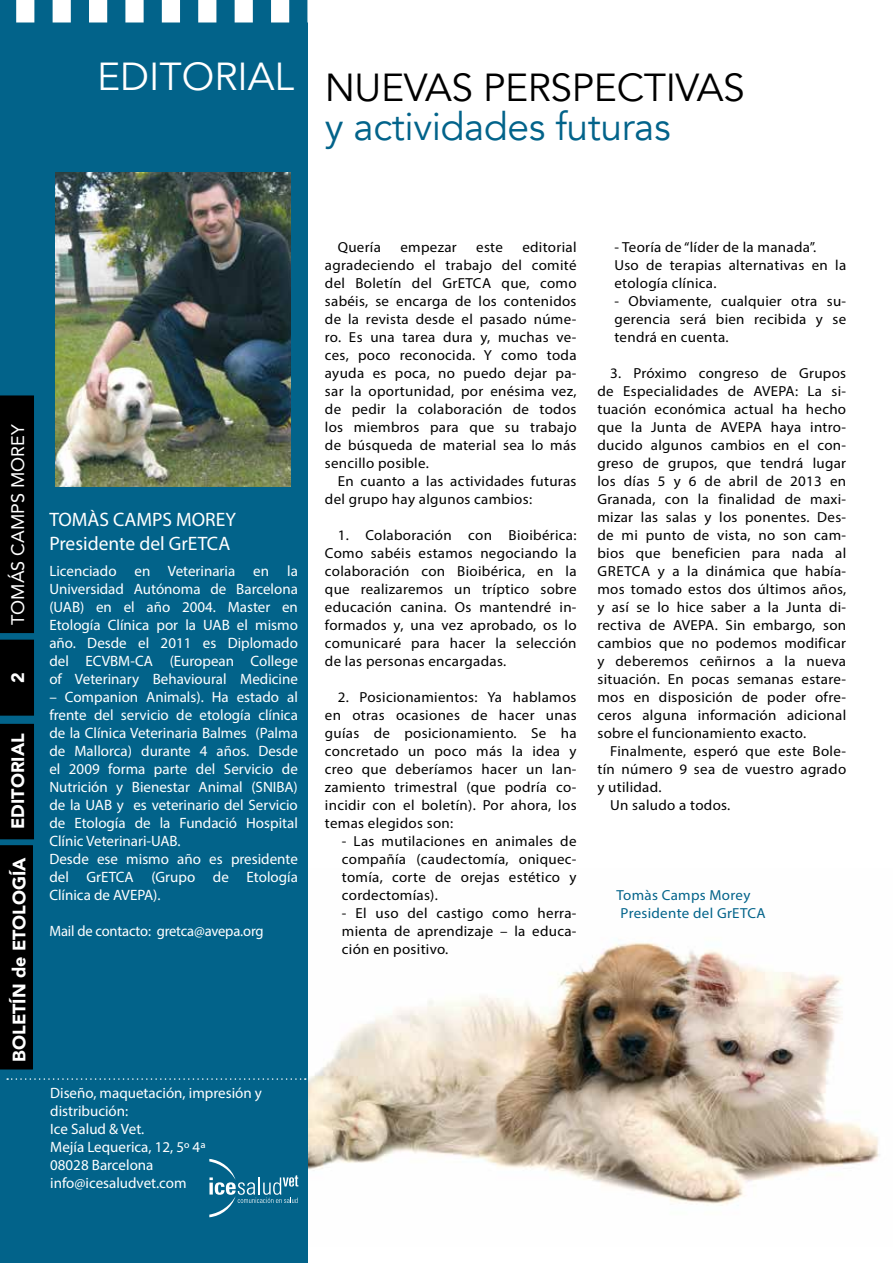
<style>
.page{position:relative;width:893px;height:1263px;background:#fff}
.page>*{position:absolute;margin:0;border:0;box-sizing:border-box;transform-origin:0 0}
.t1{font:39px "Avenir";letter-spacing:-.01em;color:#02638a}
.t2{font:39px "Avenir";color:#fff}
.t3{font:39px "Avenir";color:#000}
.t4{font:19.5px/24px "Myriad Pro";color:#fff}
.t5{font:900 18px "Avenir";color:#fff}
.t6{font:18px "Avenir";color:#fff}
.t7{font:15px/18px "Myriad Pro";color:#fff}
.t8{font:14.55px/18px "Myriad Pro";letter-spacing:.02em;color:#000;text-align:justify}
.t9{font:14.55px/18px "Myriad Pro";letter-spacing:.02em;color:#02638a}
.s1{color:#000}
</style>
<div class="page">
<img style="left:308px;top:942px;width:572px;height:264px">
<div style="left:0;top:0;width:308px;height:1263px;background:#02638a"></div>
<svg style="left:7px;top:1078px;width:299px;height:2px"></svg>
<svg style="left:16px;top:0;width:292px;height:23px"></svg>
<svg style="left:209px;top:1159px;width:89px;height:58px"></svg>
<div style="left:0;top:724px;width:34px;height:115px;background:#000"></div>
<div style="left:0;top:640px;width:34px;height:76px;background:#000"></div>
<div style="left:0;top:395px;width:34px;height:238px;background:#000"></div>
<div style="left:0;top:845px;width:33px;height:224px;background:#000"></div>
<img style="left:55px;top:173px;width:235px;height:313px">
<h1 class="t2" style="left:97px;top:54px;width:307px">EDITORIAL <span class="s1">NUEVAS</span></h1>
<h1 class="t3" style="left:483px;top:64px;width:133px">PERSPECTIVAS</h1>
<h1 class="t1" style="left:325px;top:103px;width:348px">Y ACTIVIDADES FUTURAS</h1>
<p class="t6" style="left:8px;top:625px;width:202px;rotate:-90deg">TOMÁS CAMPS MOREY</p>
<p class="t5" style="left:3px;top:683px;width:12px;rotate:-90deg">2</p>
<p class="t5" style="left:3px;top:829px;width:97px;rotate:-90deg">EDITORIAL</p>
<p class="t5" style="left:4px;top:1061px;width:206px;rotate:-90deg">BOLETÍN de ETOLOGÍA</p>
<h2 class="t4" style="left:49px;top:507px;width:188px">TOMÀS CAMPS MOREY<br>Presidente del GrETCA</h2>
<p class="t7" style="left:49px;top:562px;width:250px;text-align:justify">Licenciado en Veterinaria en la Universidad Autónoma de Barcelona (UAB) en el año 2004. Master en Etología Clínica por la UAB el mismo año. Desde el 2011 es Diplomado del ECVBM-CA (European College of Veterinary Behavioural Medicine</p>
<p class="t7" style="left:49px;top:688px;width:250px">– Companion Animals). Ha estado al frente del servicio de etología clínica de la Clínica Veterinaria Balmes (Palma de Mallorca) durante 4 años. Desde el 2009 forma parte del Servicio de Nutrición y Bienestar Animal (SNIBA) de la UAB y es veterinario del Servicio de Etología de la Fundació Hospital Clínic Veterinari-UAB.<br>Desde ese mismo año es presidente del GrETCA (Grupo de Etología Clínica de AVEPA).</p>
<p class="t7" style="left:49px;top:922px;width:216px">Mail de contacto: gretca@avepa.org</p>
<p class="t7" style="left:50px;top:1084px;width:213px">Diseño, maquetación, impresión y distribución:<br>Ice Salud &amp; Vet.<br>Mejía Lequerica, 12, 5º 4ª<br>08028 Barcelona info@icesaludvet.com</p>
<p class="t8" style="left:325px;top:238px;width:253px;text-indent:197px">editorial agradeciendo el trabajo del comité del Boletín del GrETCA que, como sabéis, se encarga de los contenidos de la revista desde el pasado núme&shy;ro. Es una tarea dura y, muchas ve&shy;ces, poco reconocida. Y como toda ayuda es poca, no puedo dejar pa&shy;sar la oportunidad, por enésima vez, de pedir la colaboración de todos los miembros para que su trabajo de búsqueda de material sea lo más sencillo posible.</p>
<p class="t8" style="left:325px;top:472px;width:253px;text-indent:13px">En cuanto a las actividades futuras del grupo hay algunos cambios:</p>
<p class="t8" style="left:325px;top:526px;width:253px;text-indent:13px">1. Colaboración con Bioibérica:<br>Como sabéis estamos negociando la colaboración con Bioibérica, en la que realizaremos un tríptico sobre educación canina. Os mantendré in&shy;formados y, una vez aprobado, os lo comunicaré para hacer la selección de las personas encargadas.</p>
<p class="t8" style="left:325px;top:688px;width:253px;text-indent:13px">2. Posicionamientos: Ya hablamos en otras ocasiones de hacer unas guías de posicionamiento. Se ha concretado un poco más la idea y creo que deberíamos hacer un lan&shy;zamiento trimestral (que podría co&shy;incidir con el boletín). Por ahora, los temas elegidos son:</p>
<p class="t8" style="left:342px;top:832px;width:236px">- Las mutilaciones en animales de compañía (caudectomía, oniquec&shy;tomía, corte de orejas estético y cordectomías).</p>
<p class="t8" style="left:342px;top:904px;width:236px">- El uso del castigo como herra&shy;mienta de aprendizaje – la educa&shy;ción en positivo.</p>
<p class="t8" style="left:338px;top:238px;width:45px">Quería</p>
<p class="t8" style="left:400px;top:238px;width:58px">empezar</p>
<p class="t8" style="left:476px;top:238px;width:28px">este</p>
<p class="t8" style="left:614px;top:238px;width:233px;text-align:left">- Teoría de “líder de la manada”.<br>Uso de terapias alternativas en la etología clínica.</p>
<p class="t8" style="left:614px;top:292px;width:233px">- Obviamente, cualquier otra su&shy;gerencia será bien recibida y se tendrá en cuenta.</p>
<p class="t8" style="left:597px;top:364px;width:250px;text-indent:13px">3. Próximo congreso de Grupos de Especialidades de AVEPA: La si&shy;tuación económica actual ha hecho que la Junta de AVEPA haya intro&shy;ducido algunos cambios en el con&shy;greso de grupos, que tendrá lugar los días 5 y 6 de abril de 2013 en Granada, con la finalidad de maxi&shy;mizar las salas y los ponentes. Des&shy;de mi punto de vista, no son cam&shy;bios que beneficien para nada al GrETCA y a la dinámica que había&shy;mos tomado estos dos últimos años, y así se lo hice saber a la Junta di&shy;rectiva de AVEPA. Sin embargo, son cambios que no podemos modificar y deberemos ceñirnos a la nueva situación. En pocas semanas estare&shy;mos en disposición de poder ofre&shy;ceros alguna información adicional sobre el funcionamiento exacto.</p>
<p class="t8" style="left:610px;top:742px;width:237px">Finalmente, esperó que este Bole-</p>
<p class="t8" style="left:597px;top:760px;width:250px">tín número 9 sea de vuestro agrado</p>
<p class="t8" style="left:597px;top:778px;width:66px">y utilidad.</p>
<p class="t8" style="left:610px;top:796px;width:122px">Un saludo a todos.</p>
<p class="t9" style="left:616px;top:886px;width:151px">Tomàs Camps Morey<br>Presidente del GrETCA</p>
</div>
